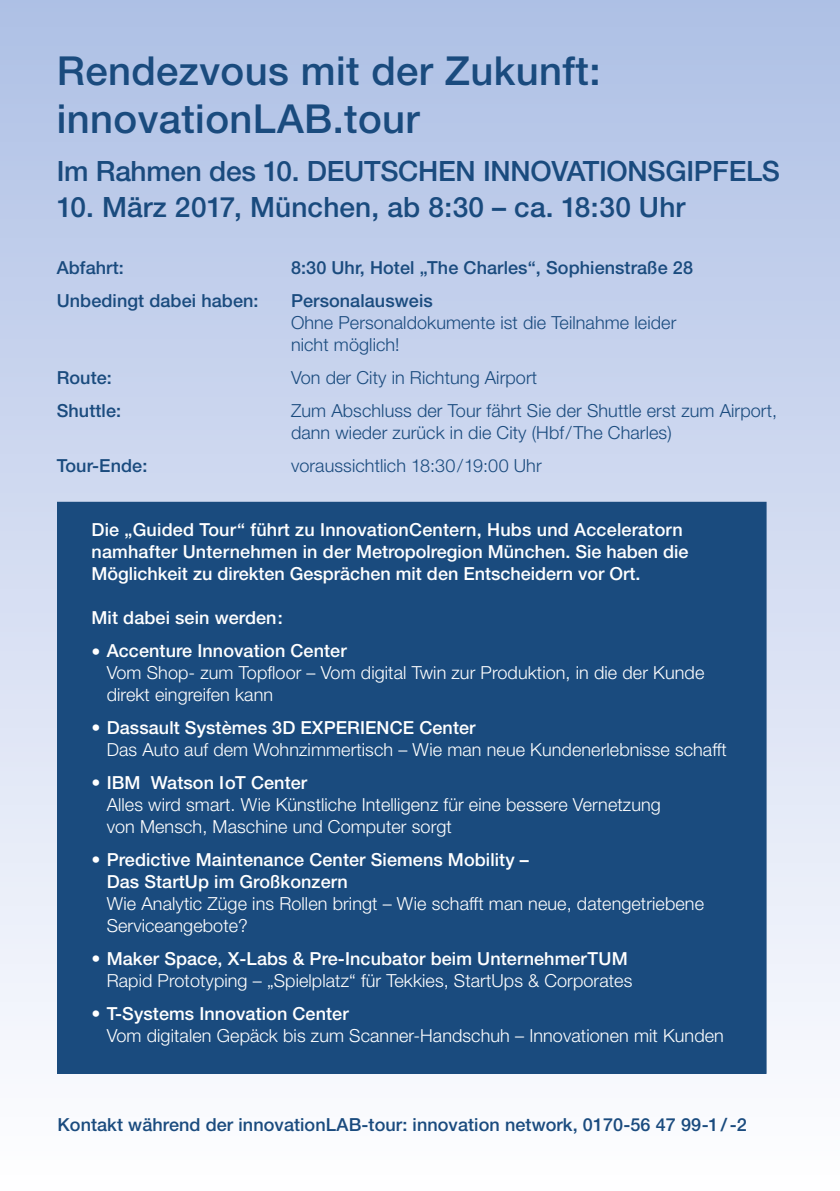
<style>
.page{position:relative;width:840px;height:1191px;background:#fff}
.page>*{position:absolute;margin:0;border:0;box-sizing:border-box;transform-origin:0 0}
.t1{font:500 40px/48px "Helvetica Neue LT Std";letter-spacing:.01em;color:#1a4b7e}
.t2{font:500 28px "Helvetica Neue LT Std";letter-spacing:-.01em;color:#1a4b7e}
.t3{font:300 18px/22px "Helvetica Neue LT Std";letter-spacing:.005em;color:#fff}
.t4{font:500 18px/22px "Helvetica Neue LT Std";letter-spacing:.005em;color:#fff}
.t5{font:300 18px/22px "Helvetica Neue LT Std";letter-spacing:.005em;color:#1a4b7e}
.t6{font:500 18px "Helvetica Neue LT Std";letter-spacing:.005em;color:#1a4b7e}
.s1{font-weight:500}
.s2{font-weight:300}
</style>
<div class="page">
<div style="left:0;top:0;width:839px;height:1191px;background:linear-gradient(to bottom,#aec0e5,#fdfdfe)"></div>
<div style="left:57px;top:502px;width:708px;height:571px;background:#1a4b7e"></div>
<h1 class="t1" style="left:57px;top:47px;width:545px">Rendezvous mit der Zukunft: innovationLAB.tour</h1>
<h2 class="t2" style="left:57px;top:154px;width:724px">Im Rahmen des 10. DEUTSCHEN INNOVATIONSGIPFELS</h2>
<h2 class="t2" style="left:57px;top:190px;width:630px">10. März 2017, München, ab 8:30 – ca. 18:30 Uhr</h2>
<p class="t6" style="left:57px;top:257px;width:68px">Abfahrt:</p>
<p class="t6" style="left:291px;top:257px;width:403px">8:30 Uhr, Hotel „The Charles“, Sophienstraße 28</p>
<p class="t6" style="left:57px;top:290px;width:203px">Unbedingt dabei haben:</p>
<p class="t6" style="left:291px;top:290px;width:143px">Personalausweis</p>
<p class="t5" style="left:291px;top:311px;width:386px">Ohne Personaldokumente ist die Teilnahme leider nicht möglich!</p>
<p class="t6" style="left:57px;top:367px;width:57px">Route:</p>
<p class="t5" style="left:291px;top:366px;width:247px">Von der City in Richtung Airport</p>
<p class="t6" style="left:57px;top:400px;width:66px">Shuttle:</p>
<p class="t5" style="left:291px;top:399px;width:487px">Zum Abschluss der Tour fährt Sie der Shuttle erst zum Airport, dann wieder zurück in die City (Hbf/The Charles)</p>
<p class="t6" style="left:57px;top:455px;width:92px">Tour-Ende:</p>
<p class="t5" style="left:291px;top:454px;width:252px">voraussichtlich 18:30/19:00 Uhr</p>
<p class="t4" style="left:91px;top:518px;width:598px">Die „Guided Tour“ führt zu InnovationCentern, Hubs und Acceleratorn namhafter Unternehmen in der Metropolregion München. Sie haben die<br>Möglichkeit zu direkten Gesprächen mit den Entscheidern vor Ort.</p>
<p class="t4" style="left:91px;top:606px;width:193px">Mit dabei sein werden:</p>
<p class="t3" style="left:107px;top:639px;width:598px;text-indent:-15px">• <span class="s1">Accenture Innovation Center<br></span>Vom Shop- zum Topfloor – Vom digital Twin zur Produktion, in die der Kunde direkt eingreifen kann</p>
<p class="t3" style="left:107px;top:716px;width:621px;text-indent:-15px">• <span class="s1">Dassault Systèmes 3D EXPERIENCE Center<br></span>Das Auto auf dem Wohnzimmertisch – Wie man neue Kundenerlebnisse schafft</p>
<p class="t3" style="left:107px;top:771px;width:555px;text-indent:-15px">• <span class="s1">IBM Watson IoT Center<br></span>Alles wird smart. Wie Künstliche Intelligenz für eine bessere Vernetzung von Mensch, Maschine und Computer sorgt</p>
<p class="t4" style="left:107px;top:848px;width:423px;text-indent:-15px"><span class="s2">•</span> Predictive Maintenance Center Siemens Mobility –<br>Das StartUp im Großkonzern</p>
<p class="t3" style="left:107px;top:892px;width:598px">Wie Analytic Züge ins Rollen bringt – Wie schafft man neue, datengetriebene<br>Serviceangebote?</p>
<p class="t3" style="left:91px;top:947px;width:542px;text-align:right">• <span class="s1">Maker Space, X-Labs &amp; Pre-Incubator beim UnternehmerTUM<br></span>Rapid Prototyping – „Spielplatz“ für Tekkies, StartUps &amp; Corporates</p>
<p class="t3" style="left:107px;top:1002px;width:618px;text-indent:-15px">• <span class="s1">T-Systems Innovation Center<br></span>Vom digitalen Gepäck bis zum Scanner-Handschuh – Innovationen mit Kunden</p>
<p class="t6" style="left:57px;top:1113px;width:690px">Kontakt während der innovationLAB-tour: innovation network, 0170-56 47 99-1/-2</p>
</div>
